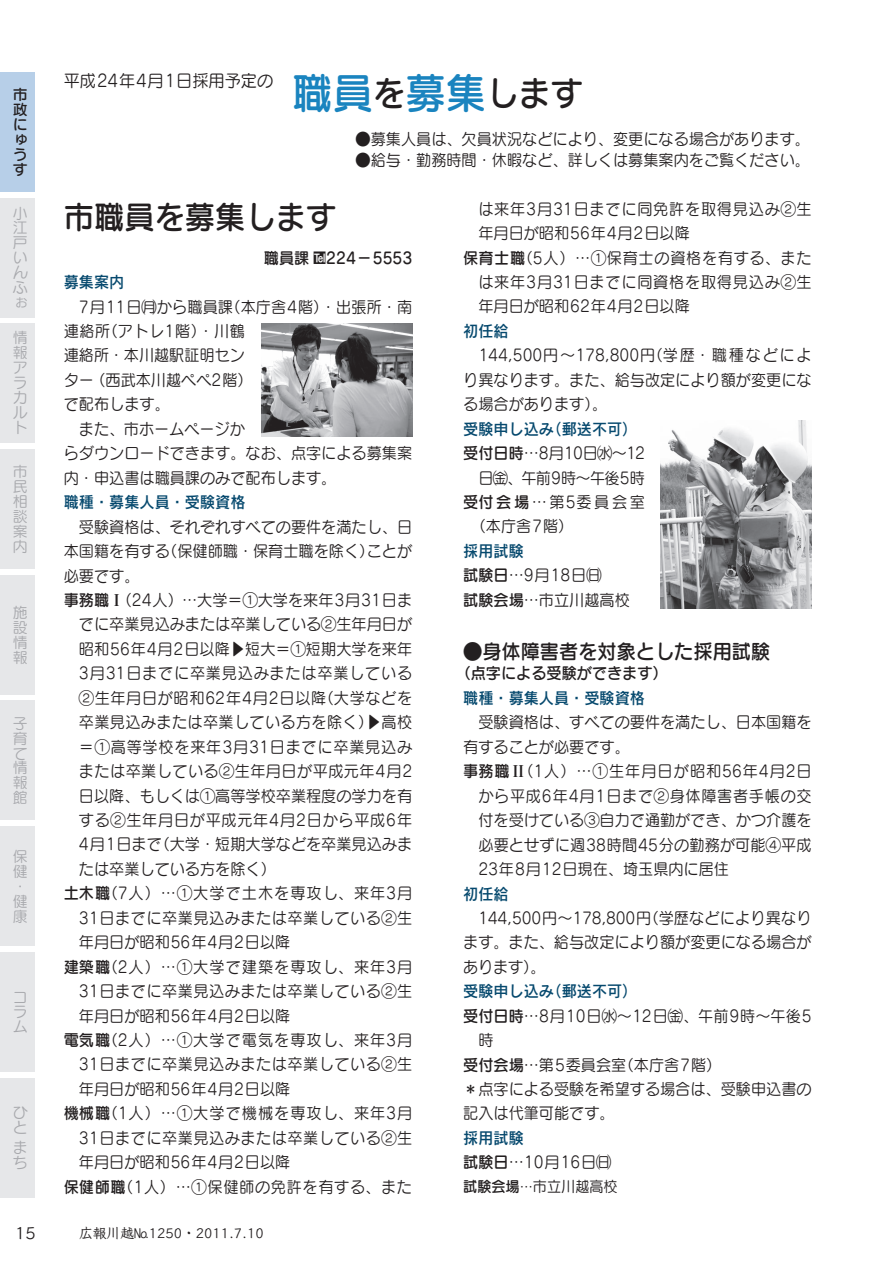
<style>
.page{position:relative;width:893px;height:1263px;background:#fff}
.page>*{position:absolute;margin:0;border:0;box-sizing:border-box;transform-origin:0 0}
.t1{font:42.45px "Seurat Pro DB";color:#1a84bf;scale:.95 1}
.t2{font:31.95px "Seurat Pro DB";color:#231f20;scale:.95 1}
.t3{font:20.25px "Seurat Pro DB";color:#231f20;scale:.95 1}
.t4{font:16.95px "Seurat Pro M";color:#231f20;scale:.95 1}
.t5{font:16.95px "Klee Pro DB";color:#231f20}
.t6{font:15.9px/24.5px "Seurat Pro M";letter-spacing:.01em;color:#231f20;scale:.95 1}
.t7{font:15.9px/24.5px "Seurat Pro M";letter-spacing:.035em;color:#231f20;scale:.95 1}
.t8{font:15.9px/24.5px "Seurat Pro M";letter-spacing:.05em;color:#231f20;scale:.95 1}
.t9{font:15.9px "Seurat Pro M";letter-spacing:.07em;color:#231f20;scale:.95 1}
.t10{font:15.9px "Rodin Pro DB";color:#06496e;scale:.95 1}
.t11{font:15.9px "Seurat Pro M";letter-spacing:.045em;color:#231f20;scale:.95 1}
.t12{font:15.9px "Seurat Pro DB";color:#231f20;scale:.95 1}
.t13{font:15.9px "Seurat Pro M";letter-spacing:.06em;color:#231f20;scale:.95 1}
.t14{font:15.9px "Seurat Pro M";letter-spacing:.03em;color:#231f20;scale:.95 1}
.t15{font:15.9px "Seurat Pro M";letter-spacing:.04em;color:#231f20;scale:.95 1}
.t16{font:14.85px/14.9px "Seurat Pro M";color:#a8a9ad;text-align:justify}
.t17{font:14.85px "Seurat Pro M";color:#231f20;scale:.95 1}
.t18{font:14.85px/14.9px "Seurat Pro DB";color:#231f20;text-align:justify}
.t19{font:13.8px "Klee Pro DB";color:#231f20}
.t20{font:13.8px "FOT Kigou Tsushin A";color:#231f20;scale:.95 1}
.s1{font-size:34.05px;color:#231f20}
.s2{font-family:"Matisse Pro B"}
.s3{font-family:"Seurat Pro DB"}
.s4{font-size:13.8px}
</style>
<div class="page">
<div style="left:0;top:701px;width:34px;height:119px;background:#e6e7e9"></div>
<div style="left:0;top:575px;width:34px;height:119px;background:#e6e7e9"></div>
<div style="left:0;top:826px;width:34px;height:120px;background:#e6e7e9"></div>
<div style="left:0;top:952px;width:34px;height:119px;background:#e6e7e9"></div>
<div style="left:0;top:1078px;width:34px;height:119px;background:#e6e7e9"></div>
<div style="left:0;top:449px;width:34px;height:119px;background:#e6e7e9"></div>
<div style="left:0;top:324px;width:34px;height:119px;background:#e6e7e9"></div>
<div style="left:0;top:198px;width:34px;height:119px;background:#e6e7e9"></div>
<div style="left:0;top:72px;width:34px;height:119px;background:#b7cfe8"></div>
<img style="left:261px;top:323px;width:151px;height:114px">
<img style="left:660px;top:421px;width:152px;height:187px">
<p class="t18" style="left:13px;top:87px;width:16px">市政にゅうす</p>
<p class="t16" style="left:13px;top:205px;width:16px">小江戸いんふぉ</p>
<p class="t16" style="left:13px;top:330px;width:16px">情報アラカルト</p>
<p class="t16" style="left:13px;top:464px;width:16px">市民相談案内</p>
<p class="t16" style="left:13px;top:604px;width:16px">施設情報</p>
<p class="t16" style="left:13px;top:715px;width:16px">子育て情報館</p>
<p class="t16" style="left:13px;top:848px;width:16px">保健</p>
<p class="t16" style="left:13px;top:878px;width:10px">・</p>
<p class="t16" style="left:13px;top:893px;width:16px">健康</p>
<p class="t16" style="left:13px;top:989px;width:16px">コラム</p>
<p class="t16" style="left:13px;top:1105px;width:16px">ひと</p>
<p class="t16" style="left:13px;top:1139px;width:15px">まち</p>
<p class="t5" style="left:15px;top:1222px;width:22px">15</p>
<p class="t4" style="left:64px;top:70px;width:222px">平成24年4月1日採用予定の</p>
<h1 class="t1" style="left:292px;top:65px;width:308px">職員<span class="s1">を</span>募集<span class="s1">します</span></h1>
<p class="t6" style="left:356px;top:126px;width:480px">●募集人員は、欠員状況などにより、変更になる場合があります。</p>
<p class="t6" style="left:356px;top:147px;width:480px">●給与・勤務時間・休暇など、詳しくは募集案内をご覧ください。</p>
<h2 class="t2" style="left:64px;top:196px;width:289px">市職員を募集します</h2>
<p class="t12" style="left:326px;top:247px;width:92px">224－5553</p>
<p class="t12" style="left:264px;top:247px;width:49px">職員課</p>
<p class="t20" style="left:313px;top:251px;width:15px">L</p>
<p class="t10" style="left:64px;top:272px;width:65px">募集案内</p>
<p class="t7" style="left:103px;top:294px;width:151px;text-indent:-39px">　7月11日㈪から職員課（アトレ1階）・川鶴</p>
<p class="t6" style="left:226px;top:294px;width:198px">（本庁舎4階）・出張所・南</p>
<p class="t6" style="left:64px;top:318px;width:51px">連絡所</p>
<p class="t6" style="left:64px;top:343px;width:192px">連絡所・本川越駅証明セン</p>
<p class="t6" style="left:90px;top:367px;width:172px">（西武本川越ペペ2階(</p>
<p class="t6" style="left:64px;top:367px;width:368px">ター<br>で配布します。<br>　また、市ホームページか<br>らダウンロードできます。なお、点字による募集案内・申込書は職員課のみで配布します。</p>
<p class="t10" style="left:64px;top:492px;width:193px">職種・募集人員・受験資格</p>
<p class="t6" style="left:64px;top:514px;width:368px;text-align:right">　受験資格は、それぞれすべての要件を満たし、日ことが</p>
<p class="t6" style="left:64px;top:538px;width:113px">本国籍を有する必要です。</p>
<p class="t6" style="left:117px;top:587px;width:312px">（24人）…大学＝①大学を来年3月31日ま</p>
<p class="t6" style="left:162px;top:538px;width:225px">（保健師職・保育士職を除く）</p>
<p class="t12" style="left:64px;top:589px;width:65px">事務職<span class="s2">Ⅰ</span></p>
<p class="t6" style="left:79px;top:612px;width:352px;text-align:right">でに卒業見込みまたは卒業している②生年月日が昭和56年4月2日以降▶短大＝①短期大学を来年<br>3月31日までに卒業見込みまたは卒業している（大学などを</p>
<p class="t15" style="left:79px;top:687px;width:262px">②生年月日が昭和62年4月2日以降</p>
<p class="t6" style="left:79px;top:709px;width:352px">卒業見込みまたは卒業している方を除く）▶高校</p>
<p class="t8" style="left:79px;top:734px;width:352px">＝①高等学校を来年3月31日までに卒業見込み</p>
<p class="t14" style="left:79px;top:761px;width:352px">または卒業している②生年月日が平成元年4月2</p>
<p class="t6" style="left:79px;top:783px;width:352px">日以降、もしくは①高等学校卒業程度の学力を有</p>
<p class="t11" style="left:79px;top:810px;width:352px">する②生年月日が平成元年4月2日から平成6年</p>
<p class="t6" style="left:155px;top:832px;width:273px">（大学・短期大学などを卒業見込みま</p>
<p class="t6" style="left:79px;top:832px;width:89px">4月1日まで</p>
<p class="t6" style="left:79px;top:856px;width:209px">たは卒業している方を除く(</p>
<p class="t9" style="left:103px;top:883px;width:327px">（7人）…①大学で土木を専攻し、来年3月</p>
<p class="t12" style="left:64px;top:883px;width:50px">土木職</p>
<p class="t7" style="left:79px;top:905px;width:352px">31日までに卒業見込みまたは卒業している②生年月日が昭和56年4月2日以降</p>
<p class="t9" style="left:103px;top:956px;width:327px">（2人）…①大学で建築を専攻し、来年3月</p>
<p class="t12" style="left:64px;top:956px;width:50px">建築職</p>
<p class="t7" style="left:79px;top:978px;width:352px">31日までに卒業見込みまたは卒業している②生年月日が昭和56年4月2日以降</p>
<p class="t9" style="left:103px;top:1030px;width:327px">（2人）…①大学で電気を専攻し、来年3月</p>
<p class="t12" style="left:64px;top:1029px;width:50px">電気職</p>
<p class="t7" style="left:79px;top:1052px;width:352px">31日までに卒業見込みまたは卒業している②生年月日が昭和56年4月2日以降</p>
<p class="t9" style="left:103px;top:1103px;width:327px">（1人）…①大学で機械を専攻し、来年3月</p>
<p class="t12" style="left:64px;top:1103px;width:50px">機械職</p>
<p class="t7" style="left:79px;top:1125px;width:352px">31日までに卒業見込みまたは卒業している②生年月日が昭和56年4月2日以降</p>
<p class="t11" style="left:118px;top:1176px;width:311px">（1人）…①保健師の免許を有する、また</p>
<p class="t12" style="left:64px;top:1176px;width:67px">保健師職</p>
<p class="t19" style="left:79px;top:1224px;width:186px">広報川越№1250・2011.7.10</p>
<p class="t8" style="left:478px;top:196px;width:352px">は来年3月31日までに同免許を取得見込み②生年月日が昭和56年4月2日以降</p>
<p class="t11" style="left:518px;top:247px;width:311px">（5人）…①保育士の資格を有する、また</p>
<p class="t12" style="left:463px;top:247px;width:67px">保育士職</p>
<p class="t8" style="left:478px;top:269px;width:352px">は来年3月31日までに同資格を取得見込み②生年月日が昭和62年4月2日以降</p>
<p class="t10" style="left:463px;top:320px;width:49px">初任給</p>
<p class="t6" style="left:463px;top:343px;width:368px;text-align:justify">　144,500円～178,800 （円学歴・職種などにより異なります。また、給与改定により額が変更になる場合があります。(</p>
<p class="t10" style="left:547px;top:418px;width:97px">（郵送不可(</p>
<p class="t10" style="left:463px;top:418px;width:97px">受験申し込み</p>
<p class="t6" style="left:463px;top:440px;width:193px"><span class="s3">受付日時</span>…8月10日㈬~12</p>
<p class="t6" style="left:478px;top:465px;width:177px">日㈮、午前9時～午後5時</p>
<p class="t6" style="left:463px;top:489px;width:193px"><span class="s3">受付会場</span>…第5委員会室</p>
<p class="t6" style="left:471px;top:514px;width:109px">（本庁舎7階(</p>
<p class="t10" style="left:463px;top:540px;width:65px">採用試験</p>
<p class="t6" style="left:463px;top:563px;width:177px"><span class="s3">試験日</span>…9月18日㈰<br><span class="s3">試験会場</span>…市立川越高校</p>
<p class="t3" style="left:463px;top:638px;width:325px">●身体障害者を対象とした採用試験</p>
<p class="t12" style="left:456px;top:663px;width:225px">（点字による受験ができます(</p>
<p class="t10" style="left:463px;top:687px;width:193px">職種・募集人員・受験資格</p>
<p class="t6" style="left:463px;top:710px;width:368px">　受験資格は、すべての要件を満たし、日本国籍を有することが必要です。</p>
<p class="t13" style="left:518px;top:761px;width:310px">（1人）…①生年月日が昭和56年4月2日</p>
<p class="t12" style="left:463px;top:761px;width:67px">事務職<span class="s2">Ⅱ</span></p>
<p class="t6" style="left:478px;top:783px;width:352px;text-align:justify">から平成6年4月1日まで②身体障害者手帳の交付を受けている③自力で通勤ができ、かつ介護を必要とせずに週38時間45分の勤務が可能④平成23年8月12日現在、埼玉県内に居住</p>
<p class="t10" style="left:463px;top:883px;width:49px">初任給</p>
<p class="t6" style="left:463px;top:905px;width:368px;text-align:justify">　144,500円～178,800 （円学歴などにより異なります。また、給与改定により額が変更になる場合があります。(</p>
<p class="t10" style="left:547px;top:981px;width:97px">（郵送不可(</p>
<p class="t10" style="left:463px;top:981px;width:97px">受験申し込み</p>
<p class="t13" style="left:463px;top:1005px;width:368px"><span class="s3">受付日時</span>…8月10日㈬～12日㈮、午前9時～午後5</p>
<p class="t6" style="left:478px;top:1027px;width:17px">時</p>
<p class="t6" style="left:619px;top:1052px;width:109px">（本庁舎7階(</p>
<p class="t6" style="left:463px;top:1052px;width:368px"><span class="s3">受付会場</span>…第5委員会室<br>＊点字による受験を希望する場合は、受験申込書の記入は代筆可能です。</p>
<p class="t10" style="left:463px;top:1127px;width:65px">採用試験</p>
<p class="t6" style="left:463px;top:1149px;width:157px"><span class="s3">試験日</span>…10月16日㈰</p>
<p class="t17" style="left:463px;top:1177px;width:164px"><span class="s3">試験会場</span><span class="s4">…</span>市立川越高校</p>
</div>
